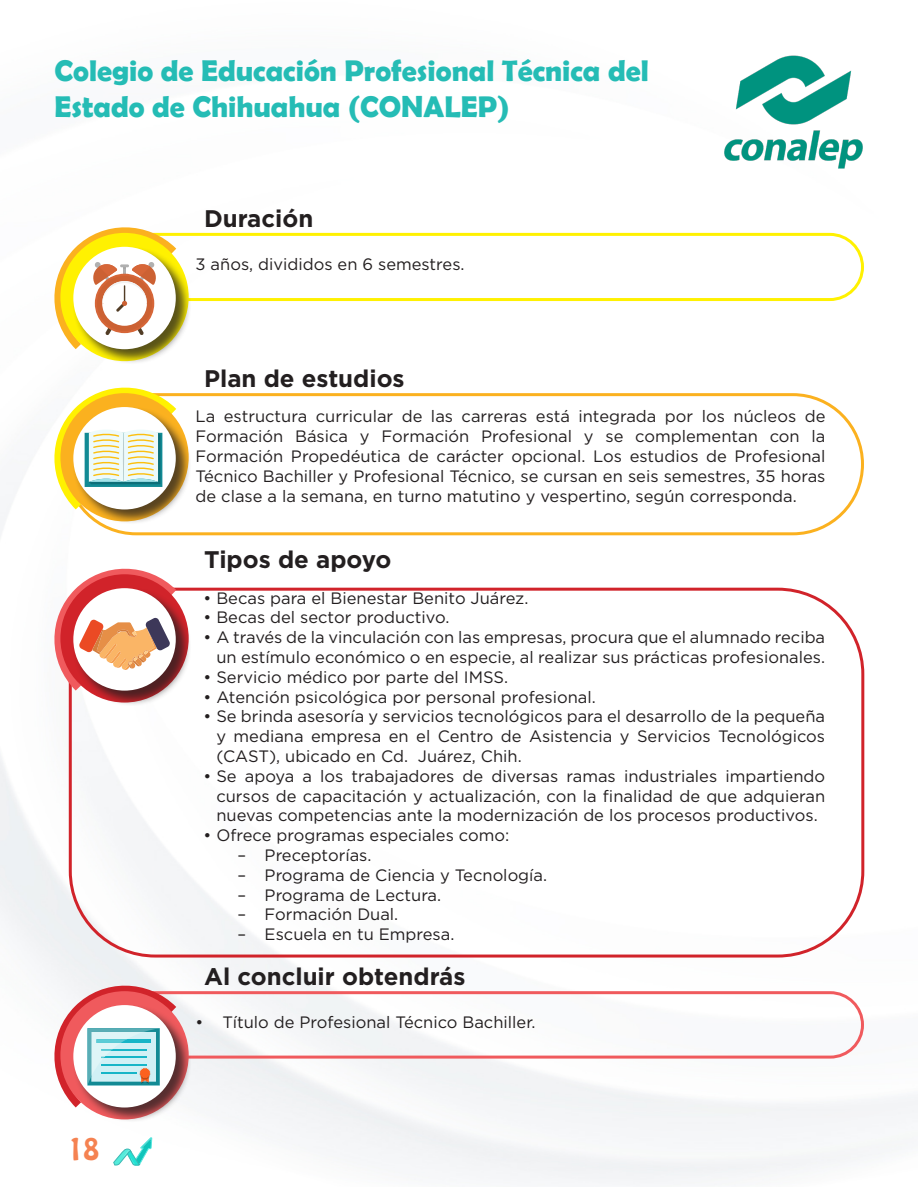
<style>
.page{position:relative;width:918px;height:1188px;background:#fff}
.page>*{position:absolute;margin:0;border:0;box-sizing:border-box;transform-origin:0 0}
.t1{font:700 30px/36px "Berlin Sans FB Demi";color:#25bcb5}
.t2{font:27px "Hobo Std";color:#f58251}
.t3{font:700 24px "Gotham";color:#231f20}
.t4{font:16.5px/19.8px "Gotham";color:#231f20;text-align:justify}
</style>
<div class="page">
<img style="left:0;top:232px;width:918px;height:952px">
<svg style="left:113px;top:1137px;width:39px;height:29px"></svg>
<img style="left:724px;top:55px;width:139px;height:114px">
<div style="left:88px;top:233px;width:776px;height:68px;border:3px solid #fff101;border-radius:33px"></div>
<div style="left:65px;top:393px;width:799px;height:142px;border:3px solid #fbb11f;border-radius:70px"></div>
<div style="left:69px;top:588px;width:795px;height:370px;border:3px solid #d1232a;border-radius:85px"></div>
<div style="left:79px;top:991px;width:785px;height:68px;border:3px solid #f05a5d;border-radius:32px"></div>
<div style="left:73px;top:246px;width:118px;height:119px;background:#231f20;opacity:.75"></div>
<div style="left:73px;top:406px;width:118px;height:119px;background:#231f20;opacity:.75"></div>
<div style="left:73px;top:587px;width:118px;height:119px;background:#231f20;opacity:.75"></div>
<div style="left:73px;top:1004px;width:118px;height:119px;background:#231f20;opacity:.75"></div>
<svg style="left:41px;top:227px;width:143px;height:130px"></svg>
<svg style="left:41px;top:385px;width:143px;height:132px"></svg>
<svg style="left:41px;top:566px;width:143px;height:133px"></svg>
<svg style="left:41px;top:983px;width:143px;height:132px"></svg>
<p class="t1" style="left:54px;top:53px;width:596px">Colegio de Educación Profesional Técnica del<br>Estado de Chihuahua (CONALEP)</p>
<p class="t3" style="left:204px;top:202px;width:111px">Duración</p>
<p class="t4" style="left:196px;top:253px;width:271px">3 años, divididos en 6 semestres.</p>
<p class="t3" style="left:204px;top:363px;width:202px">Plan de estudios</p>
<p class="t4" style="left:196px;top:406px;width:631px">La estructura curricular de las carreras está integrada por los núcleos de Formación Básica y Formación Profesional y se complementan con la Formación Propedéutica de carácter opcional. Los estudios de Profesional Técnico Bachiller y Profesional Técnico, se cursan en seis semestres, 35 horas de clase a la semana, en turno matutino y vespertino, según corresponda.</p>
<p class="t3" style="left:204px;top:544px;width:189px">Tipos de apoyo</p>
<p class="t4" style="left:204px;top:587px;width:326px">• Becas para el Bienestar Benito Juárez.</p>
<p class="t4" style="left:204px;top:607px;width:247px">• Becas del sector productivo.</p>
<p class="t4" style="left:204px;top:627px;width:623px;text-align:right">• A través de la vinculación con las empresas, procura que el alumnado reciba un estímulo económico o en especie, al realizar sus prácticas profesionales.</p>
<p class="t4" style="left:204px;top:667px;width:306px">• Servicio médico por parte del IMSS.</p>
<p class="t4" style="left:204px;top:686px;width:394px">• Atención psicológica por personal profesional.</p>
<p class="t4" style="left:216px;top:706px;width:610px;text-indent:-13px">• Se brinda asesoría y servicios tecnológicos para el desarrollo de la pequeña y mediana empresa en el Centro de Asistencia y Servicios Tecnológicos (CAST), ubicado en Cd. Juárez, Chih.</p>
<p class="t4" style="left:216px;top:766px;width:610px;text-indent:-13px">• Se apoya a los trabajadores de diversas ramas industriales impartiendo cursos de capacitación y actualización, con la finalidad de que adquieran nuevas competencias ante la modernización de los procesos productivos.</p>
<p class="t4" style="left:204px;top:825px;width:307px">• Ofrece programas especiales como:</p>
<p class="t4" style="left:238px;top:845px;width:135px">– Preceptorías.</p>
<p class="t4" style="left:238px;top:865px;width:311px">– Programa de Ciencia y Tecnología.</p>
<p class="t4" style="left:238px;top:884px;width:205px">– Programa de Lectura.</p>
<p class="t4" style="left:238px;top:904px;width:162px">– Formación Dual.</p>
<p class="t4" style="left:238px;top:924px;width:218px">– Escuela en tu Empresa.</p>
<p class="t3" style="left:204px;top:961px;width:263px">Al concluir obtendrás</p>
<h2 class="t2" style="left:68px;top:1130px;width:33px">18</h2>
<p class="t4" style="left:196px;top:1012px;width:341px">• Título de Profesional Técnico Bachiller.</p>
</div>
